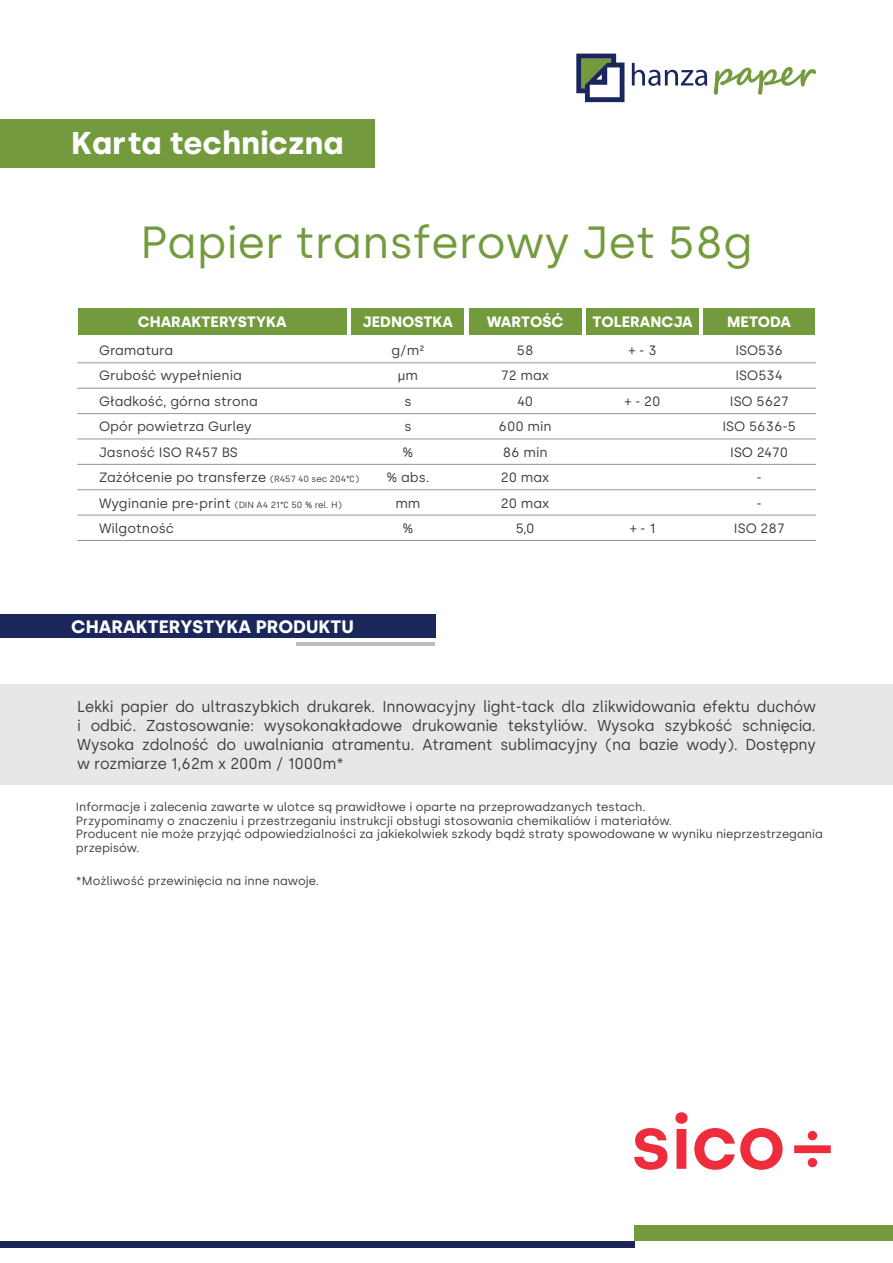
<style>
.page{position:relative;width:893px;height:1263px;background:#fff}
.page>*{position:absolute;margin:0;border:0;box-sizing:border-box;transform-origin:0 0}
.t1{font:45px "Silka";color:#739b3d}
.t2{font:700 31.5px "Silka";color:#fff}
.t3{font:700 18px "Silka";color:#fff}
.t4{font:15.75px/18.9px "Silka";letter-spacing:-.01em;color:#3e3e3f;text-align:justify;scale:.96 1}
.t5{font:700 15px "Silka";color:#fff}
.t6{font:13.5px/25.5px "Silka";color:#3e3e3f;text-align:center}
.t7{font:13.5px "Nunito";color:#3e3e3f}
.t8{font:12px/13.5px "Silka";color:#3e3e3f}
.s1{font-family:"Silka"}
.s2{font-size:9px}
</style>
<div class="page">
<div style="left:0;top:684px;width:893px;height:100px;background:#e6e7e9"></div>
<div style="left:79px;top:308px;width:268px;height:26px;background:#739b3d"></div>
<div style="left:352px;top:308px;width:112px;height:26px;background:#739b3d"></div>
<div style="left:469px;top:308px;width:112px;height:26px;background:#739b3d"></div>
<div style="left:587px;top:308px;width:112px;height:26px;background:#739b3d"></div>
<div style="left:703px;top:308px;width:112px;height:26px;background:#739b3d"></div>
<hr style="left:77px;top:362px;width:739px;height:1px;background:#939598">
<hr style="left:77px;top:388px;width:739px;height:1px;background:#939598">
<hr style="left:77px;top:413px;width:739px;height:1px;background:#939598">
<hr style="left:77px;top:439px;width:739px;height:1px;background:#939598">
<hr style="left:77px;top:489px;width:739px;height:1px;background:#939598">
<hr style="left:77px;top:540px;width:739px;height:1px;background:#939598">
<hr style="left:77px;top:464px;width:739px;height:1px;background:#939598">
<hr style="left:77px;top:515px;width:739px;height:1px;background:#939598">
<div style="left:0;top:615px;width:435px;height:23px;background:#1b275a"></div>
<hr style="left:296px;top:642px;width:139px;height:4px;background:#bcbdc0">
<svg style="left:576px;top:54px;width:48px;height:48px"></svg>
<svg style="left:632px;top:63px;width:75px;height:23px"></svg>
<svg style="left:714px;top:67px;width:102px;height:28px"></svg>
<div style="left:0;top:1241px;width:634px;height:7px;background:#1b275a"></div>
<div style="left:634px;top:1225px;width:259px;height:16px;background:#739b3d"></div>
<svg style="left:634px;top:1128px;width:33px;height:42px"></svg>
<svg style="left:675px;top:1112px;width:12px;height:57px"></svg>
<svg style="left:694px;top:1128px;width:89px;height:42px"></svg>
<svg style="left:794px;top:1131px;width:37px;height:36px"></svg>
<div style="left:0;top:119px;width:374px;height:48px;background:#739b3d"></div>
<h2 class="t2" style="left:71px;top:124px;width:274px">Karta techniczna</h2>
<h1 class="t1" style="left:140px;top:216px;width:614px">Papier transferowy Jet 58g</h1>
<p class="t5" style="left:138px;top:313px;width:150px">CHARAKTERYSTYKA</p>
<p class="t5" style="left:363px;top:313px;width:92px">JEDNOSTKA</p>
<p class="t5" style="left:487px;top:313px;width:78px">WARTOŚĆ</p>
<p class="t5" style="left:593px;top:313px;width:102px">TOLERANCJA</p>
<p class="t5" style="left:727px;top:313px;width:65px">METODA</p>
<p class="t6" style="left:391px;top:337px;width:35px">g/m²</p>
<p class="t7" style="left:398px;top:366px;width:22px">μ<span class="s1">m</span></p>
<p class="t6" style="left:386px;top:388px;width:44px">s<br>s<br>%<br>% abs. mm<br>%</p>
<p class="t6" style="left:499px;top:337px;width:55px">58<br>72 max<br>40<br>600 min<br>86 min<br>20 max<br>20 max<br>5,0</p>
<p class="t6" style="left:629px;top:337px;width:29px">+ - 3</p>
<p class="t6" style="left:722px;top:337px;width:75px">ISO536<br>ISO534<br>ISO 5627<br>ISO 5636-5<br>ISO 2470<br>-<br>-<br>ISO 287</p>
<p class="t6" style="left:99px;top:337px;width:262px;text-align:left">Gramatura<br>Grubość wypełnienia<br>Gładkość, górna strona<br>Opór powietrza Gurley<br>Jasność ISO R457 BS<br>Zażółcenie po transferze <span class="s2">(R457 40 sec 204°)<br></span>Wyginanie pre-print <span class="s2">(DIN A4 21° 50 % rel. H)<br></span>Wilgotność</p>
<p class="t6" style="left:625px;top:388px;width:37px">+ - 20</p>
<p class="t6" style="left:630px;top:516px;width:27px">+ - 1</p>
<h3 class="t3" style="left:71px;top:616px;width:284px">CHARAKTERYSTYKA PRODUKTU</h3>
<p class="t4" style="left:77px;top:697px;width:771px">Lekki papier do ultraszybkich drukarek. Innowacyjny light-tack dla zlikwidowania efektu duchów i odbić. Zastosowanie: wysokonakładowe drukowanie tekstyliów. Wysoka szybkość schnięcia.<br>Wysoka zdolność do uwalniania atramentu. Atrament sublimacyjny (na bazie wody). Dostępny w rozmiarze 1,62m x 200m / 1000m*</p>
<p class="t8" style="left:76px;top:800px;width:749px">Informacje i zalecenia zawarte w ulotce są prawidłowe i oparte na przeprowadzanych testach.<br>Przypominamy o znaczeniu i przestrzeganiu instrukcji obsługi stosowania chemikaliów i materiałów.<br>Producent nie może przyjąć odpowiedzialności za jakiekolwiek szkody bądź straty spowodowane w wyniku nieprzestrzegania przepisów.</p>
<p class="t8" style="left:76px;top:874px;width:245px">*Możliwość przewinięcia na inne nawoje.</p>
</div>
